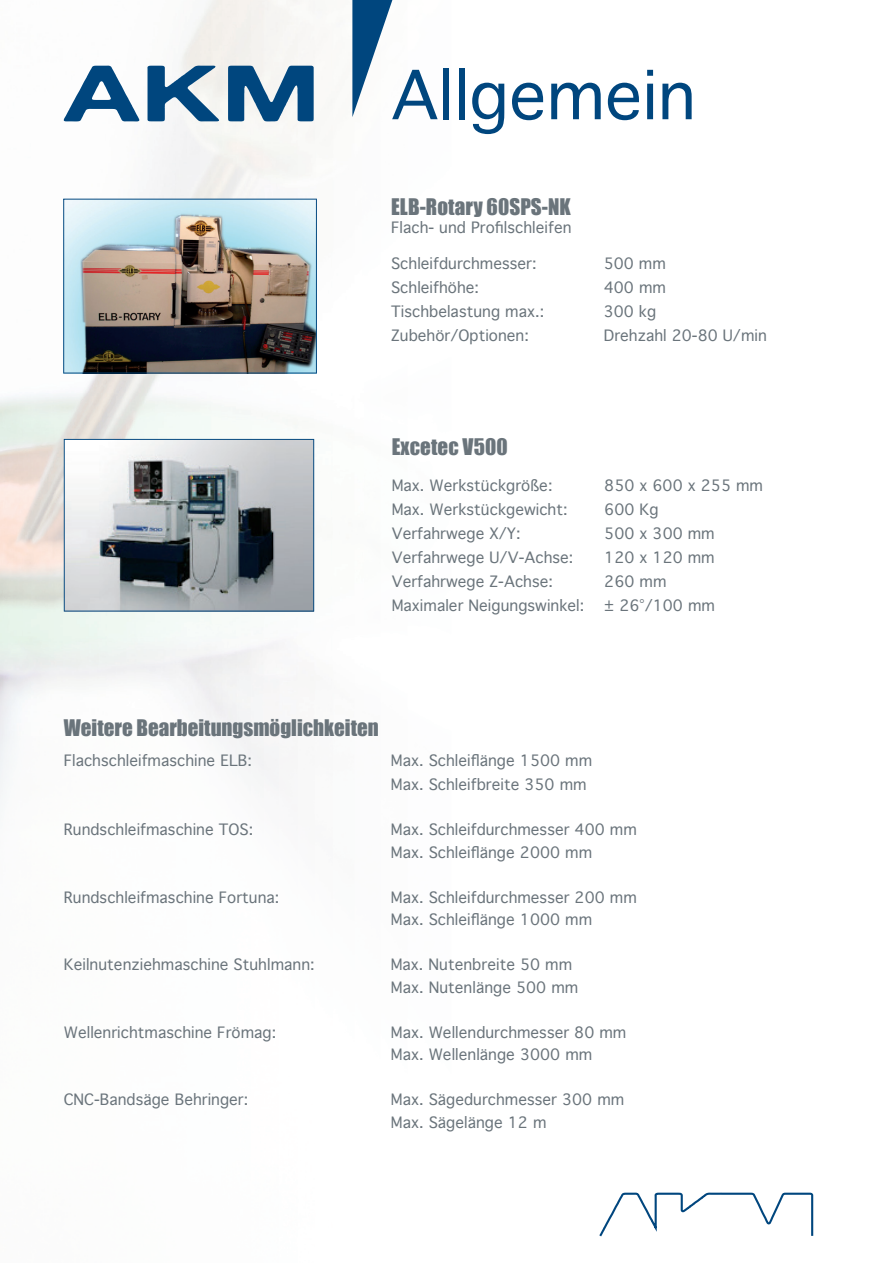
<style>
.page{position:relative;width:893px;height:1263px;background:#fff}
.page>*{position:absolute;margin:0;border:0;box-sizing:border-box;transform-origin:0 0}
.t1{font:65.25px "Geneva";color:#00467e}
.t2{font:21px "Impact";color:#6a747b}
.t3{font:15px/22.5px "Geneva";letter-spacing:.005em;color:#6a747b}
</style>
<div class="page">
<img style="left:0;top:0;width:393px;height:799px">
<svg style="left:64px;top:66px;width:250px;height:55px"></svg>
<svg style="left:599px;top:1192px;width:214px;height:44px"></svg>
<svg style="left:64px;top:439px;width:250px;height:172px;background:#9aa2a7"></svg>
<img style="left:63px;top:199px;width:254px;height:174px">
<svg style="left:352px;top:0;width:40px;height:117px"></svg>
<h1 class="t1" style="left:391px;top:39px;width:306px">Allgemein</h1>
<h2 class="t2" style="left:391px;top:191px;width:181px">ELB-Rotary 60SPS-NK</h2>
<p class="t3" style="left:391px;top:216px;width:182px">Flach- und Profilschleifen</p>
<p class="t3" style="left:391px;top:252px;width:147px">Schleifdurchmesser:</p>
<p class="t3" style="left:604px;top:252px;width:64px">500 mm</p>
<p class="t3" style="left:391px;top:276px;width:89px">Schleifhöhe:</p>
<p class="t3" style="left:604px;top:276px;width:64px">400 mm</p>
<p class="t3" style="left:391px;top:300px;width:155px">Tischbelastung max.:</p>
<p class="t3" style="left:604px;top:300px;width:54px">300 kg</p>
<p class="t3" style="left:391px;top:324px;width:139px">Zubehör/Optionen:</p>
<p class="t3" style="left:604px;top:324px;width:165px">Drehzahl 20-80 U/min</p>
<h2 class="t2" style="left:392px;top:431px;width:117px">Excetec V500</h2>
<p class="t3" style="left:392px;top:474px;width:162px">Max. Werkstückgröße:</p>
<p class="t3" style="left:604px;top:474px;width:160px">850 x 600 x 255 mm</p>
<p class="t3" style="left:392px;top:498px;width:177px">Max. Werkstückgewicht:</p>
<p class="t3" style="left:604px;top:498px;width:56px">600 Kg</p>
<p class="t3" style="left:392px;top:522px;width:130px">Verfahrwege X/Y:</p>
<p class="t3" style="left:604px;top:522px;width:112px">500 x 300 mm</p>
<p class="t3" style="left:392px;top:546px;width:183px">Verfahrwege U/V-Achse:</p>
<p class="t3" style="left:604px;top:546px;width:112px">120 x 120 mm</p>
<p class="t3" style="left:392px;top:570px;width:163px">Verfahrwege Z-Achse:</p>
<p class="t3" style="left:604px;top:570px;width:64px">260 mm</p>
<p class="t3" style="left:392px;top:594px;width:194px">Maximaler Neigungswinkel:</p>
<p class="t3" style="left:604px;top:594px;width:112px">± 26°/100 mm</p>
<h2 class="t2" style="left:64px;top:712px;width:316px">Weitere Bearbeitungsmöglichkeiten</h2>
<p class="t3" style="left:64px;top:749px;width:190px">Flachschleifmaschine ELB:</p>
<p class="t3" style="left:391px;top:748px;width:203px;line-height:24px">Max. Schleiflänge 1500 mm<br>Max. Schleifbreite 350 mm</p>
<p class="t3" style="left:64px;top:818px;width:191px">Rundschleifmaschine TOS:</p>
<p class="t3" style="left:391px;top:818px;width:247px">Max. Schleifdurchmesser 400 mm<br>Max. Schleiflänge 2000 mm</p>
<p class="t3" style="left:64px;top:886px;width:217px">Rundschleifmaschine Fortuna:</p>
<p class="t3" style="left:391px;top:886px;width:247px">Max. Schleifdurchmesser 200 mm<br>Max. Schleiflänge 1000 mm</p>
<p class="t3" style="left:64px;top:953px;width:252px">Keilnutenziehmaschine Stuhlmann:</p>
<p class="t3" style="left:391px;top:953px;width:189px">Max. Nutenbreite 50 mm<br>Max. Nutenlänge 500 mm</p>
<p class="t3" style="left:64px;top:1021px;width:214px">Wellenrichtmaschine Frömag:</p>
<p class="t3" style="left:391px;top:1021px;width:237px">Max. Wellendurchmesser 80 mm<br>Max. Wellenlänge 3000 mm</p>
<p class="t3" style="left:64px;top:1088px;width:186px">CNC-Bandsäge Behringer:</p>
<p class="t3" style="left:391px;top:1088px;width:235px">Max. Sägedurchmesser 300 mm<br>Max. Sägelänge 12 m</p>
</div>
